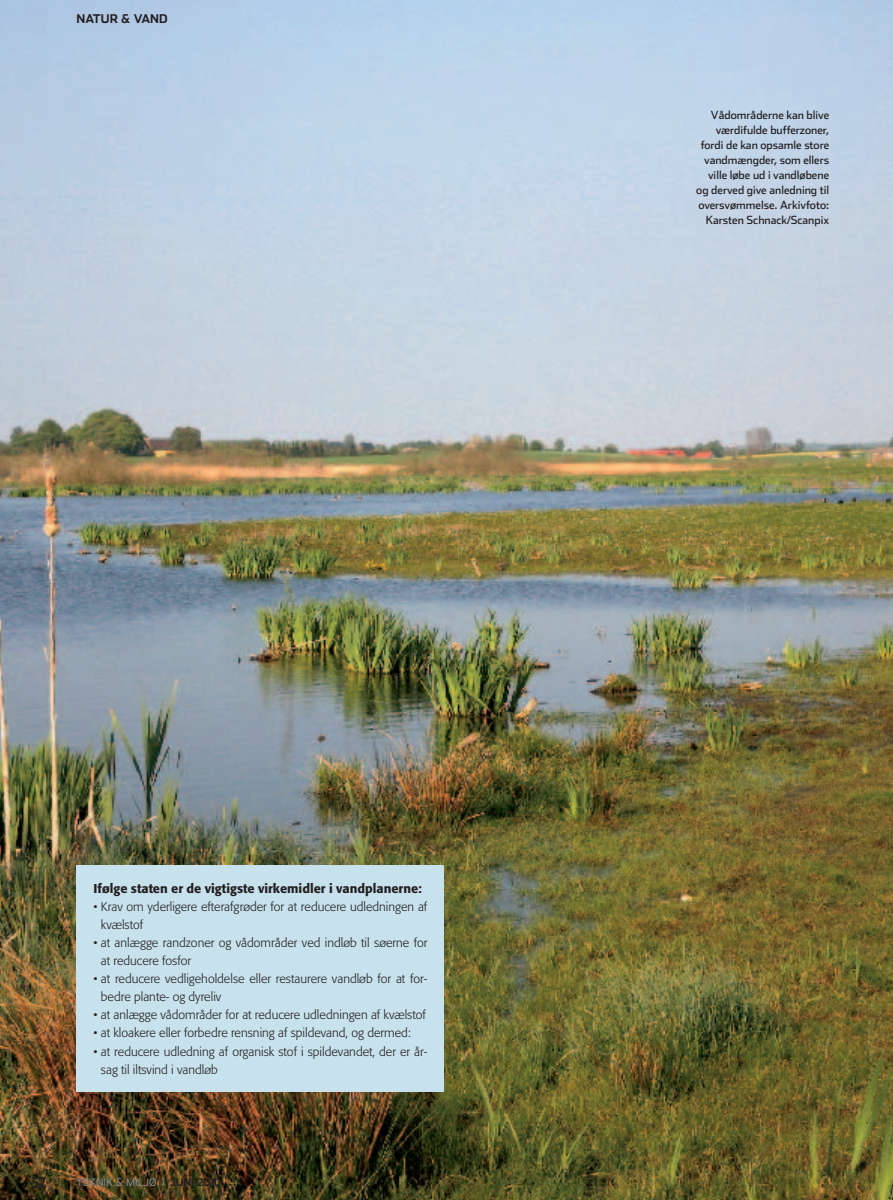
<style>
.page{position:relative;width:893px;height:1200px;background:#fff}
.page>*{position:absolute;margin:0;border:0;box-sizing:border-box;transform-origin:0 0}
.t1{font:700 15px "Stainless Comp";color:#231f20}
.t2{font:500 12.75px "Formata";color:#231f20}
.t3{font:300 12.3px/18px "Formata";color:#231f20}
.t4{font:700 12px "Stainless";color:#231f20}
.t5{font:11.25px/15px "Stainless";color:#231f20;text-align:right}
.t6{font:10.5px "Stainless";color:#808285}
.s1{font-weight:700;color:#231f20}
</style>
<div class="page">
<img style="left:0;top:0;width:893px;height:1199px">
<div style="left:77px;top:864px;width:367px;height:227px;background:#c8e2ed"></div>
<p class="t4" style="left:77px;top:12px;width:93px">NATUR &amp; VAND</p>
<p class="t2" style="left:94px;top:880px;width:330px">Ifølge staten er de vigtigste virkemidler i vandplanerne:</p>
<p class="t3" style="left:101px;top:897px;width:328px;text-indent:-7px">• Krav om yderligere efterafgrøder for at reducere udledningen af kvælstof</p>
<p class="t3" style="left:101px;top:933px;width:328px;text-indent:-7px">• at anlægge randzoner og vådområder ved indløb til søerne for at reducere fosfor</p>
<p class="t3" style="left:101px;top:969px;width:328px;text-indent:-7px">• at reducere vedligeholdelse eller restaurere vandløb for at for&shy;bedre plante- og dyreliv</p>
<p class="t3" style="left:94px;top:1005px;width:334px">• at anlægge vådområder for at reducere udledningen af kvælstof</p>
<p class="t3" style="left:94px;top:1023px;width:319px">• at kloakere eller forbedre rensning af spildevand, og dermed:</p>
<p class="t3" style="left:101px;top:1041px;width:328px;text-indent:-7px">• at reducere udledning af organisk stof i spildevandet, der er år&shy;sag til iltsvind i vandløb</p>
<p class="t1" style="left:32px;top:1173px;width:16px">52</p>
<p class="t6" style="left:77px;top:1175px;width:146px">TEKNIK &amp; MILJØ I <span class="s1">JUNI 2010</span></p>
<p class="t5" style="left:696px;top:107px;width:134px">Vådområderne kan blive værdifulde bufferzoner, fordi de kan opsamle store vandmængder, som ellers ville løbe ud i vandløbene og derved give anledning til oversvømmelse. Arkivfoto:<br>Karsten Schnack/Scanpix</p>
</div>
